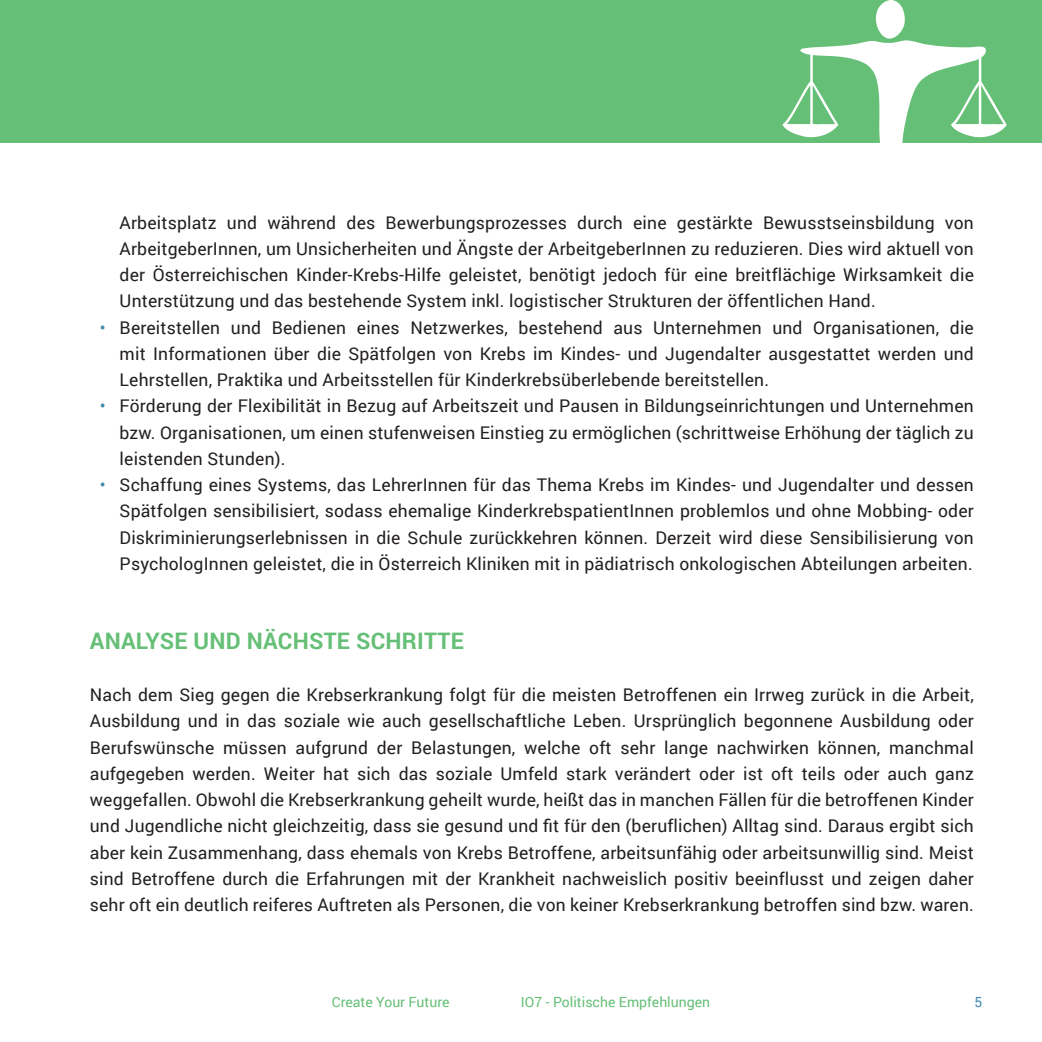
<style>
.page{position:relative;width:1042px;height:1042px;background:#fff}
.page>*{position:absolute;margin:0;border:0;box-sizing:border-box;transform-origin:0 0}
.Table-Row_Descriptio{font:700 22.75px "Roboto";letter-spacing:.01em;color:#65bf76}
.Table-Row_Descriptio-2{font:17.5px/26.2px "Roboto";letter-spacing:.01em;color:#231f20;text-align:justify}
.t1{font:14px "Roboto";color:#65bf76}
.t2{font:14px "Roboto";color:#428ab1}
.s1{color:#428ab1}
</style>
<div class="page">
<div style="left:0;top:0;width:1042px;height:142px;background:#65bf76"></div>
<svg style="left:782px;top:0;width:225px;height:143px"></svg>
<p class="Table-Row_Descriptio-2" style="left:120px;top:208px;width:856px">Arbeitsplatz und während des Bewerbungsprozesses durch eine gestärkte Bewusstseinsbildung von ArbeitgeberInnen, um Unsicherheiten und Ängste der ArbeitgeberInnen zu reduzieren. Dies wird aktuell von der Österreichischen Kinder-Krebs-Hilfe geleistet, benötigt jedoch für eine breitflächige Wirksamkeit die Unterstützung und das bestehende System inkl. logistischer Strukturen der öffentlichen Hand.</p>
<p class="Table-Row_Descriptio-2" style="left:120px;top:313px;width:856px;text-indent:-20px"><span class="s1">•</span> Bereitstellen und Bedienen eines Netzwerkes, bestehend aus Unternehmen und Organisationen, die mit Informationen über die Spätfolgen von Krebs im Kindes- und Jugendalter ausgestattet werden und Lehrstellen, Praktika und Arbeitsstellen für Kinderkrebsüberlebende bereitstellen.</p>
<p class="Table-Row_Descriptio-2" style="left:120px;top:392px;width:856px;text-indent:-20px"><span class="s1">•</span> Förderung der Flexibilität in Bezug auf Arbeitszeit und Pausen in Bildungseinrichtungen und Unternehmen bzw. Organisationen, um einen stufenweisen Einstieg zu ermöglichen (schrittweise Erhöhung der täglich zu leistenden Stunden).</p>
<p class="Table-Row_Descriptio-2" style="left:120px;top:471px;width:856px;text-indent:-20px"><span class="s1">•</span> Schaffung eines Systems, das LehrerInnen für das Thema Krebs im Kindes- und Jugendalter und dessen Spätfolgen sensibilisiert, sodass ehemalige KinderkrebspatientInnen problemlos und ohne Mobbing- oder Diskriminierungserlebnissen in die Schule zurückkehren können. Derzeit wird diese Sensibilisierung von PsychologInnen geleistet, die in Österreich Kliniken mit in pädiatrisch onkologischen Abteilungen arbeiten.</p>
<p class="Table-Row_Descriptio" style="left:90px;top:624px;width:375px">ANALYSE UND NÄCHSTE SCHRITTE</p>
<p class="Table-Row_Descriptio-2" style="left:90px;top:681px;width:885px">Nach dem Sieg gegen die Krebserkrankung folgt für die meisten Betroffenen ein Irrweg zurück in die Arbeit, Ausbildung und in das soziale wie auch gesellschaftliche Leben. Ursprünglich begonnene Ausbildung oder Berufswünsche müssen aufgrund der Belastungen, welche oft sehr lange nachwirken können, manchmal aufgegeben werden. Weiter hat sich das soziale Umfeld stark verändert oder ist oft teils oder auch ganz weggefallen. Obwohl die Krebserkrankung geheilt wurde, heißt das in manchen Fällen für die betroffenen Kinder und Jugendliche nicht gleichzeitig, dass sie gesund und fit für den (beruflichen) Alltag sind. Daraus ergibt sich aber kein Zusammenhang, dass ehemals von Krebs Betroffene, arbeitsunfähig oder arbeitsunwillig sind. Meist sind Betroffene durch die Erfahrungen mit der Krankheit nachweislich positiv beeinflusst und zeigen daher sehr oft ein deutlich reiferes Auftreten als Personen, die von keiner Krebserkrankung betroffen sind bzw. waren.</p>
<p class="t1" style="left:332px;top:992px;width:119px">Create Your Future</p>
<p class="t1" style="left:521px;top:992px;width:191px">IO7 - Politische Empfehlungen</p>
<p class="t2" style="left:974px;top:992px;width:9px">5</p>
</div>
